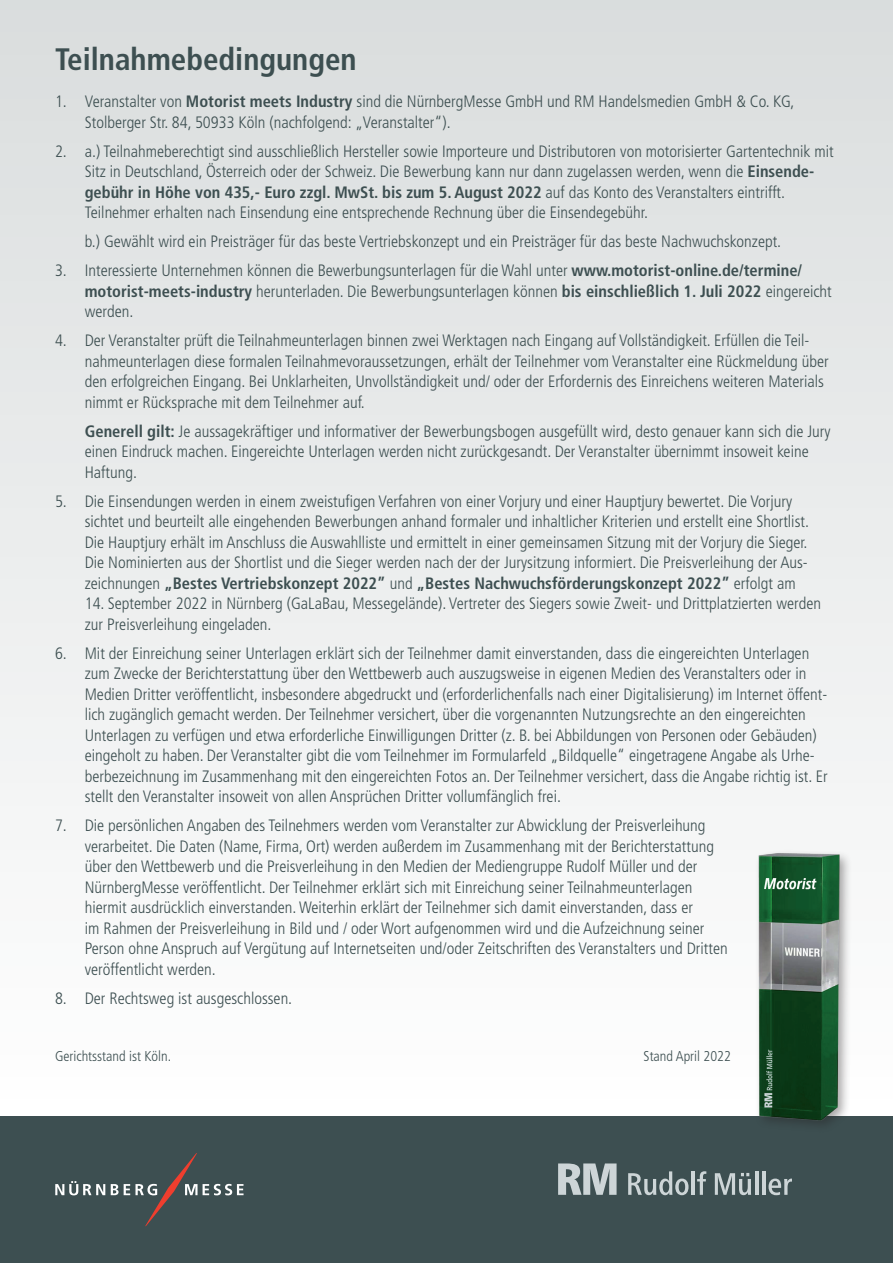
<style>
.page{position:relative;width:893px;height:1263px;background:#fff}
.page>*{position:absolute;margin:0;border:0;box-sizing:border-box;transform-origin:0 0}
.t1{font:700 condensed 31.05px "Frutiger";color:#3d4f51}
.t2{font:300 condensed 16.5px/20.5px "Frutiger";color:#3d4f51}
.t3{font:300 condensed 14.25px "Frutiger";color:#3d4f51}
.s1{font-weight:700}
</style>
<div class="page">
<div style="left:0;top:0;width:893px;height:1116px;background:linear-gradient(to bottom,#d9dddd,#fff)"></div>
<div style="left:0;top:1116px;width:893px;height:147px;background:#3d4f51"></div>
<svg style="left:558px;top:1163px;width:59px;height:32px"></svg>
<svg style="left:628px;top:1171px;width:60px;height:24px"></svg>
<hr style="left:692px;top:1171px;width:3px;height:24px;background:#cdd5d7">
<svg style="left:697px;top:1171px;width:9px;height:24px"></svg>
<svg style="left:715px;top:1173px;width:36px;height:22px"></svg>
<hr style="left:755px;top:1171px;width:3px;height:24px;background:#cdd5d7">
<hr style="left:762px;top:1171px;width:3px;height:24px;background:#cdd5d7">
<svg style="left:768px;top:1178px;width:24px;height:17px"></svg>
<img style="left:752px;top:848px;width:101px;height:276px">
<svg style="left:55px;top:1181px;width:50px;height:14px"></svg>
<svg style="left:111px;top:1153px;width:133px;height:73px"></svg>
<h1 class="t1" style="left:55px;top:41px;width:303px">Teilnahmebedingungen</h1>
<p class="t2" style="left:85px;top:92px;width:711px;text-indent:-30px">1. Veranstalter von <span class="s1">Motorist meets Industry</span> sind die NürnbergMesse GmbH und RM Handelsmedien GmbH &amp; Co. KG,<br>Stolberger Str. 84, 50933 Köln (nachfolgend: „Veranstalter“).</p>
<p class="t2" style="left:85px;top:141px;width:750px;text-indent:-30px">2. a.) Teilnahmeberechtigt sind ausschließlich Hersteller sowie Importeure und Distributoren von motorisierter Gartentechnik mit Sitz in Deutschland, Österreich oder der Schweiz. Die Bewerbung kann nur dann zugelassen werden, wenn die <span class="s1">Einsende&shy;gebühr in Höhe von 435,- Euro zzgl. MwSt. bis zum 5. August 2022</span> auf das Konto des Veranstalters eintrifft.<br>Teilnehmer erhalten nach Einsendung eine entsprechende Rechnung über die Einsendegebühr.</p>
<p class="t2" style="left:85px;top:232px;width:698px">b.) Gewählt wird ein Preisträger für das beste Vertriebskonzept und ein Preisträger für das beste Nachwuchskonzept.</p>
<p class="t2" style="left:85px;top:261px;width:748px;text-indent:-30px">3. Interessierte Unternehmen können die Bewerbungsunterlagen für die Wahl unter <span class="s1">www.motorist-online.de/termine/ motorist-meets-industry</span> herunterladen. Die Bewerbungsunterlagen können <span class="s1">bis einschließlich 1. Juli 2022</span> eingereicht werden.</p>
<p class="t2" style="left:85px;top:331px;width:745px;text-indent:-30px">4. Der Veranstalter prüft die Teilnahmeunterlagen binnen zwei Werktagen nach Eingang auf Vollständigkeit. Erfüllen die Teil&shy;nahmeunterlagen diese formalen Teilnahmevoraussetzungen, erhält der Teilnehmer vom Veranstalter eine Rückmeldung über den erfolgreichen Eingang. Bei Unklarheiten, Unvollständigkeit und/ oder der Erfordernis des Einreichens weiteren Materials nimmt er Rücksprache mit dem Teilnehmer auf.</p>
<p class="t2" style="left:85px;top:421px;width:747px"><span class="s1">Generell gilt:</span> Je aussagekräftiger und informativer der Bewerbungsbogen ausgefüllt wird, desto genauer kann sich die Jury einen Eindruck machen. Eingereichte Unterlagen werden nicht zurückgesandt. Der Veranstalter übernimmt insoweit keine<br>Haftung.</p>
<p class="t2" style="left:85px;top:491px;width:726px;text-indent:-30px">5. Die Einsendungen werden in einem zweistufigen Verfahren von einer Vorjury und einer Hauptjury bewertet. Die Vorjury sichtet und beurteilt alle eingehenden Bewerbungen anhand formaler und inhaltlicher Kriterien und erstellt eine Shortlist.<br>Die Hauptjury erhält im Anschluss die Auswahlliste und ermittelt in einer gemeinsamen Sitzung mit der Vorjury die Sieger.<br>Die Nominierten aus der Shortlist und die Sieger werden nach der der Jurysitzung informiert. Die Preisverleihung der Aus&shy;zeichnungen <span class="s1">„Bestes Vertriebskonzept 2022”</span> und <span class="s1">„Bestes Nachwuchsförderungskonzept 2022”</span> erfolgt am</p>
<p class="t2" style="left:85px;top:594px;width:738px">14. September 2022 in Nürnberg (GaLaBau, Messegelände). Vertreter des Siegers sowie Zweit- und Drittplatzierten werden zur Preisverleihung eingeladen.</p>
<p class="t2" style="left:85px;top:643px;width:744px;text-indent:-30px">6. Mit der Einreichung seiner Unterlagen erklärt sich der Teilnehmer damit einverstanden, dass die eingereichten Unterlagen zum Zwecke der Berichterstattung über den Wettbewerb auch auszugsweise in eigenen Medien des Veranstalters oder in Medien Dritter veröffentlicht, insbesondere abgedruckt und (erforderlichenfalls nach einer Digitalisierung) im Internet öffent&shy;lich zugänglich gemacht werden. Der Teilnehmer versichert, über die vorgenannten Nutzungsrechte an den eingereichten Unterlagen zu verfügen und etwa erforderliche Einwilligungen Dritter (z. B. bei Abbildungen von Personen oder Gebäuden) eingeholt zu haben. Der Veranstalter gibt die vom Teilnehmer im Formularfeld „Bildquelle“ eingetragene Angabe als Urhe&shy;berbezeichnung im Zusammenhang mit den eingereichten Fotos an. Der Teilnehmer versichert, dass die Angabe richtig ist. Er stellt den Veranstalter insoweit von allen Ansprüchen Dritter vollumfänglich frei.</p>
<p class="t2" style="left:85px;top:816px;width:644px;text-indent:-30px">7. Die persönlichen Angaben des Teilnehmers werden vom Veranstalter zur Abwicklung der Preisverleihung verarbeitet. Die Daten (Name, Firma, Ort) werden außerdem im Zusammenhang mit der Berichterstattung über den Wettbewerb und die Preisverleihung in den Medien der Mediengruppe Rudolf Müller und der NürnbergMesse veröffentlicht. Der Teilnehmer erklärt sich mit Einreichung seiner Teilnahmeunterlagen hiermit ausdrücklich einverstanden. Weiterhin erklärt der Teilnehmer sich damit einverstanden, dass er<br>im Rahmen der Preisverleihung in Bild und / oder Wort aufgenommen wird und die Aufzeichnung seiner Person ohne Anspruch auf Vergütung auf Internetseiten und/oder Zeitschriften des Veranstalters und Dritten veröffentlicht werden.</p>
<p class="t2" style="left:55px;top:988px;width:239px">8. Der Rechtsweg ist ausgeschlossen.</p>
<p class="t3" style="left:55px;top:1048px;width:118px">Gerichtsstand ist Köln.</p>
<p class="t3" style="left:644px;top:1048px;width:89px">Stand April 2022</p>
</div>
